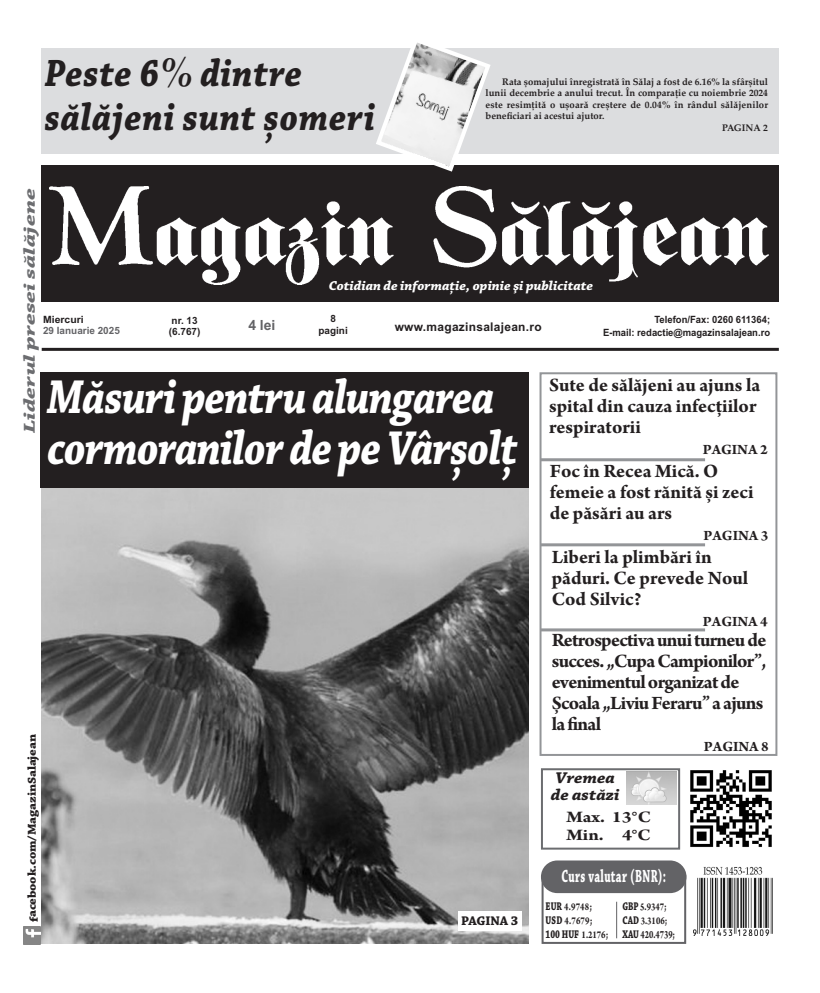
<style>
.page{position:relative;width:820px;height:993px;background:#fff}
.page>*{position:absolute;margin:0;border:0;box-sizing:border-box;transform-origin:0 0}
.t1{font:italic 700 50px/51px "Chaparral Pro";letter-spacing:-.02em;color:#fff;scale:.85 1}
.t2{font:italic 700 40px/44px "Chaparral Pro";letter-spacing:.02em;color:#231f20;scale:.9 1}
.t3{font:700 20px/21px "Arno Pro";color:#231f20}
.t4{font:700 20px/21px "Arno Pro";letter-spacing:-.035em;color:#231f20}
.t5{font:700 18.5px "Chaparral Pro";letter-spacing:.035em;color:#fff;scale:.59 1}
.t6{font:700 17px/17.8px "Arno Pro";color:#231f20;scale:1.16 1}
.t7{font:italic 700 16.6px "Chaparral Pro";color:#6c6d70;scale:1.5 1}
.t8{font:italic 700 16.4px/16.7px "Chaparral Pro";color:#231f20;scale:1.08 1}
.t9{font:700 15px "Arno Pro";color:#231f20}
.t10{font:700 14px "Arial";color:#636366}
.t11{font:italic 700 13.6px "Chaparral Pro";color:#fff}
.t12{font:700 13.2px "Chaparral Pro";letter-spacing:-.01em;color:#231f20}
.t13{font:700 12px "Chaparral Pro";letter-spacing:-.01em;color:#231f20;scale:1.11 1}
.t14{font:700 12px "Arial";letter-spacing:.025em;color:#231f20}
.t15{font:700 11.7px "Chaparral Pro";letter-spacing:-.005em;color:#231f20;scale:.73 1}
.t16{font:700 11.7px "Arno Pro";color:#231f20;scale:.72 1}
.t17{font:700 11.1px/14.1px "Arno Pro";letter-spacing:.005em;color:#231f20;scale:.78 1}
.t18{font:700 11.1px/14.1px "Arno Pro";letter-spacing:.005em;color:#231f20;scale:.79 1}
.t19{font:700 10px/12.5px "Arial";color:#231f20;text-align:right;scale:.95 1}
.t20{font:700 10px/12px "Arial";color:#231f20;text-align:center}
.t21{font:700 10px "Arial";color:#636366}
.t22{font:700 10px "Arial";color:#231f20;scale:1.04 1}
.t23{font:700 9.5px "Palatino Linotype";color:#231f20}
.s1{font-family:"Palatino Linotype"}
.s2{font-family:"Chaparral Pro";font-size:11.7px}
.s3{font-size:11.7px}
.s4{font-family:"Arno Pro";font-size:11.1px}
.s5{font-family:"Arno Pro"}
.s6{font-family:"Chaparral Pro"}
</style>
<div class="page">
<svg style="left:40px;top:926px;width:1px;height:17px"></svg>
<img style="left:24px;top:926px;width:16px;height:17px">
<hr style="left:42px;top:348px;width:736px;height:3px;background:#231f20">
<div style="left:41px;top:165px;width:737px;height:137px;background:#231f20"></div>
<img style="left:49px;top:186px;width:719px;height:98px">
<div style="left:539px;top:372px;width:238px;height:383px;border:2px solid #939598"></div>
<hr style="left:540px;top:458px;width:164px;height:3px;background:#939598">
<hr style="left:540px;top:543px;width:164px;height:3px;background:#939598">
<hr style="left:540px;top:628px;width:164px;height:3px;background:#939598">
<div style="left:541px;top:874px;width:145px;height:69px;border:2px solid #636366"></div>
<div style="left:540px;top:860px;width:146px;height:32px;background:#636366;border-radius:16px"></div>
<hr style="left:616px;top:901px;width:1px;height:36px;background:#636366">
<img style="left:693px;top:866px;width:78px;height:69px">
<div style="left:540px;top:768px;width:140px;height:81px;border:2px solid #6c6d70"></div>
<img style="left:626px;top:771px;width:50px;height:32px">
<img style="left:690px;top:770px;width:82px;height:77px">
<div style="left:470px;top:48px;width:308px;height:105px;background:#dcdddf"></div>
<div style="left:42px;top:48px;width:436px;height:105px;background:#dcdddf"></div>
<svg style="left:373px;top:42px;width:120px;height:130px"></svg>
<img style="left:41px;top:487px;width:487px;height:456px">
<div style="left:41px;top:372px;width:488px;height:115px;background:#231f20"></div>
<div style="left:457px;top:910px;width:64px;height:20px;background:#fff"></div>
<h2 class="t2" style="left:45px;top:55px;width:368px">Peste 6<span class="s1">%</span> dintre sălăjeni sunt șomeri</h2>
<p class="t23" style="left:502px;top:78px;width:267px">Rata șomajului înregistrată în Sălaj a fost de 6.16% la sfârșitul</p>
<p class="t23" style="left:485px;top:89px;width:284px">lunii decembrie a anului trecut. În comparaţie cu noiembrie 2024</p>
<p class="t23" style="left:485px;top:101px;width:284px">este resimţită o ușoară creștere de 0.04% în rândul sălăjenilor</p>
<p class="t23" style="left:485px;top:112px;width:120px">beneficiari ai acestui ajutor.</p>
<p class="t23" style="left:721px;top:124px;width:47px">PAGINA 2</p>
<h3 class="t7" style="left:23px;top:433px;width:165px;rotate:-90deg">Liderul presei sălăjene</h3>
<h3 class="t11" style="left:328px;top:280px;width:266px">Cotidian de informaţie, opinie şi publicitate</h3>
<h3 class="t10" style="left:248px;top:320px;width:29px">4 lei</h3>
<p class="t20" style="left:318px;top:314px;width:31px">8 pagini</p>
<p class="t22" style="left:43px;top:315px;width:41px">Miercuri</p>
<p class="t21" style="left:43px;top:326px;width:78px">29 Ianuarie 2025</p>
<p class="t19" style="left:602px;top:314px;width:177px">Telefon/Fax: 0260 611364;<br>E-mail: redactie@magazinsalajean.ro</p>
<p class="t20" style="left:169px;top:315px;width:33px;line-height:11.1px;text-align:left">nr. 13 (6.767)</p>
<p class="t14" style="left:394px;top:322px;width:148px">www.magazinsalajean.ro</p>
<h3 class="t3" style="left:549px;top:376px;width:213px">Sute de sălăjeni au ajuns la spital din cauza infecțiilor respiratorii</h3>
<h3 class="t9" style="left:702px;top:444px;width:66px">PAGINA 2</h3>
<h3 class="t3" style="left:549px;top:462px;width:205px">Foc în Recea Mică. O femeie a fost rănită și zeci de păsări au ars</h3>
<h3 class="t9" style="left:703px;top:530px;width:66px">PAGINA 3</h3>
<h3 class="t3" style="left:551px;top:548px;width:198px">Liberi la plimbări în păduri. Ce prevede Noul<br>Cod Silvic?</h3>
<h3 class="t9" style="left:702px;top:616px;width:66px">PAGINA 4</h3>
<h3 class="t4" style="left:551px;top:631px;width:216px">Retrospectiva unui turneu de succes. „Cupa Campionilor”, evenimentul organizat de<br>Școala „Liviu Feraru” a ajuns la final</h3>
<h3 class="t9" style="left:703px;top:740px;width:66px">PAGINA 8</h3>
<h1 class="t1" style="left:48px;top:376px;width:554px">Măsuri pentru alungarea cormoranilor de pe Vârșolț</h1>
<p class="t13" style="left:25px;top:921px;width:171px;rotate:-90deg">facebook.com/MagazinSalajean</p>
<h3 class="t8" style="left:550px;top:771px;width:65px">Vremea de astăzi</h3>
<h3 class="t6" style="left:566px;top:809px;width:74px">Max. 13°C<br>Min. 4°C</h3>
<h3 class="t5" style="left:561px;top:864px;width:179px">Curs valutar (BNR):</h3>
<p class="t18" style="left:545px;top:900px;width:61px"><span class="s2">EUR</span> 4.9748<span class="s3">;<br></span><span class="s2">USD</span> 4.7679<span class="s3">;</span></p>
<p class="t15" style="left:545px;top:927px;width:87px">100 HUF <span class="s4">1.2176</span><span class="s5">;</span></p>
<p class="t17" style="left:622px;top:900px;width:59px"><span class="s2">GBP</span> 5.9347<span class="s3">;<br></span><span class="s2">CAD</span> 3.3106<span class="s3">;</span></p>
<p class="t16" style="left:622px;top:930px;width:75px"><span class="s6">XAU</span> 420.4739;</p>
<h3 class="t12" style="left:461px;top:912px;width:59px">PAGINA 3</h3>
</div>
